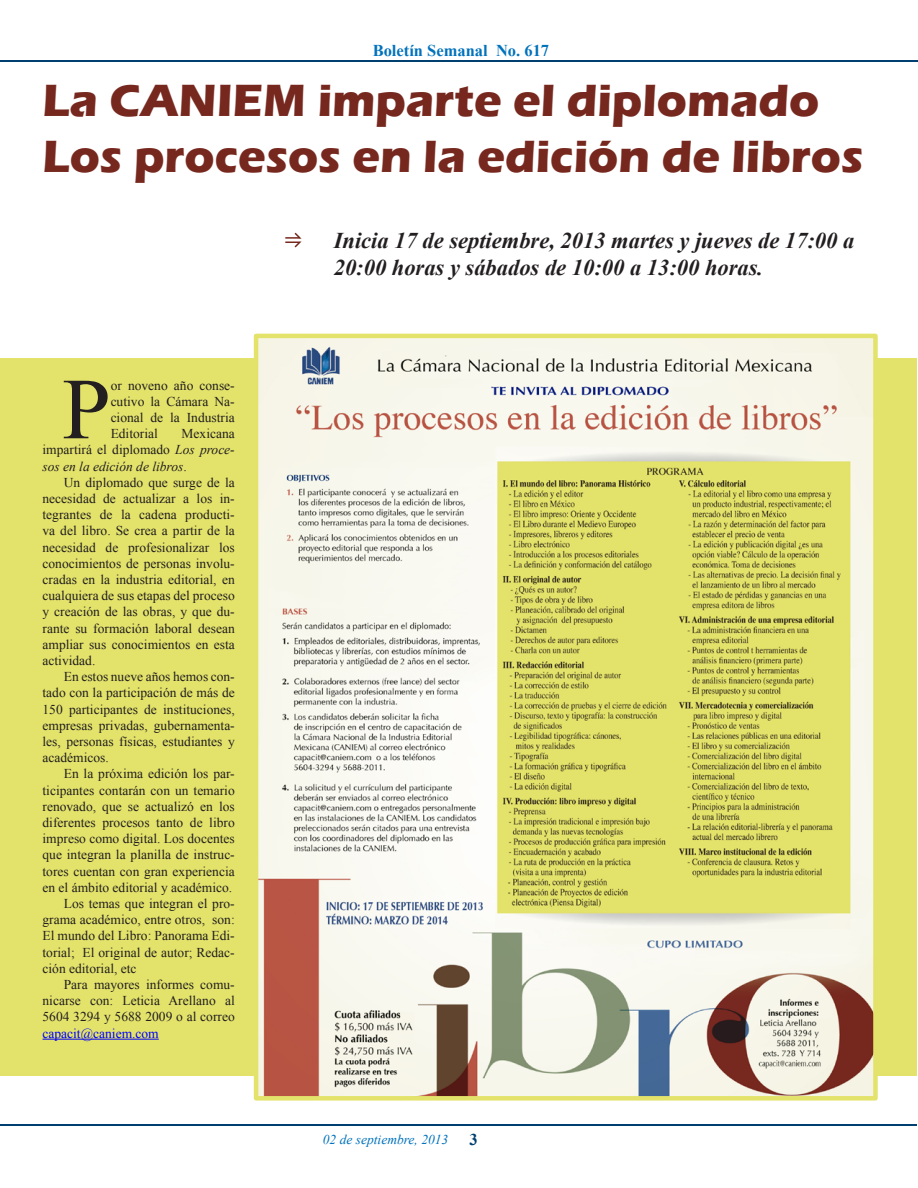
<style>
.page{position:relative;width:918px;height:1188px;background:#fff}
.page>*{position:absolute;margin:0;border:0;box-sizing:border-box;transform-origin:0 0}
.Cuerpo_de_Texto{font:86.85px "Times New Roman";color:#231f20}
.Cabeza_principal{font:700 46.5px/55.8px "Eras ITC";color:#77281e}
.Bajada{font:italic 700 22.5px/27px "Times New Roman";color:#231f20}
.t1{font:700 16.5px "Times New Roman";color:#0072bc}
.t2{font:700 16.5px "Times New Roman";color:#004071}
.Cuerpo_de_Texto-2{font:13.5px/16.2px "Times New Roman";color:#231f20;text-align:justify}
.Cuerpo_de_Texto-3{font:italic 13.5px/16.2px "Times New Roman";color:#231f20;text-align:justify}
.t3{font:italic 13.5px "Times New Roman";color:#0072bc}
.s1{font-style:normal}
.s2{color:#00f}
</style>
<div class="page">
<hr style="left:0;top:1124px;width:917px;height:2px;background:#004071">
<hr style="left:0;top:60px;width:917px;height:2px;background:#004071">
<div style="left:1px;top:359px;width:916px;height:717px;background:#e3e36b"></div>
<svg style="left:285px;top:232px;width:17px;height:16px"></svg>
<hr style="left:43px;top:1039px;width:116px;height:1px;background:#00f">
<img style="left:259px;top:339px;width:614px;height:757px">
<div style="left:254px;top:334px;width:624px;height:767px;border:4px solid #e3e36b"></div>
<p class="t1" style="left:373px;top:39px;width:178px">Boletín Semanal No. 617</p>
<p class="Cabeza_principal" style="left:43px;top:73px;width:822px">La CANIEM imparte el diplomado<br>Los procesos en la edición de libros</p>
<p class="Cuerpo_de_Texto" style="left:62px;top:351px;width:50px">P</p>
<p class="Cuerpo_de_Texto-2" style="left:111px;top:377px;width:126px">or noveno año conse&shy;cutivo la Cámara Na&shy;cional de la Industria Editorial</p>
<p class="Cuerpo_de_Texto-3" style="left:43px;top:425px;width:194px;text-indent:139px"><span class="s1">Mexicana impartirá el diplomado</span> Los proce&shy;sos en la edición de libros<span class="s1">.</span></p>
<p class="Cuerpo_de_Texto-2" style="left:43px;top:474px;width:194px;text-indent:21px">Un diplomado que surge de la necesidad de actualizar a los in&shy;tegrantes de la cadena producti&shy;va del libro. Se crea a partir de la necesidad de profesionalizar los conocimientos de personas involu&shy;cradas en la industria editorial, en cualquiera de sus etapas del proceso y creación de las obras, y que du&shy;rante su formación laboral desean ampliar sus conocimientos en esta actividad.</p>
<p class="Cuerpo_de_Texto-2" style="left:43px;top:668px;width:194px;text-indent:21px">En estos nueve años hemos con&shy;tado con la participación de más de 150 participantes de instituciones, empresas privadas, gubernamenta&shy;les, personas físicas, estudiantes y académicos.</p>
<p class="Cuerpo_de_Texto-2" style="left:43px;top:766px;width:194px;text-indent:21px">En la próxima edición los par&shy;ticipantes contarán con un temario renovado, que se actualizó en los diferentes procesos tanto de libro impreso como digital. Los docentes que integran la planilla de instruc&shy;tores cuentan con gran experiencia en el ámbito editorial y académico.</p>
<p class="Cuerpo_de_Texto-2" style="left:43px;top:895px;width:194px;text-indent:21px">Los temas que integran el pro&shy;grama académico, entre otros, son:<br>El mundo del Libro: Panorama Edi&shy;torial; El original de autor; Redac&shy;ción editorial, etc</p>
<p class="Cuerpo_de_Texto-2" style="left:43px;top:976px;width:194px;text-indent:21px">Para mayores informes comu&shy;nicarse con: Leticia Arellano al 5604 3294 y 5688 2009 o al correo <span class="s2">capacit@caniem.com</span></p>
<p class="Bajada" style="left:334px;top:226px;width:522px">Inicia 17 de septiembre, 2013 martes y jueves de 17:00 a<br>20:00 horas y sábados de 10:00 a 13:00 horas.</p>
<p class="t3" style="left:323px;top:1130px;width:127px">02 de septiembre, 2013</p>
<p class="t2" style="left:470px;top:1129px;width:10px">3</p>
</div>
